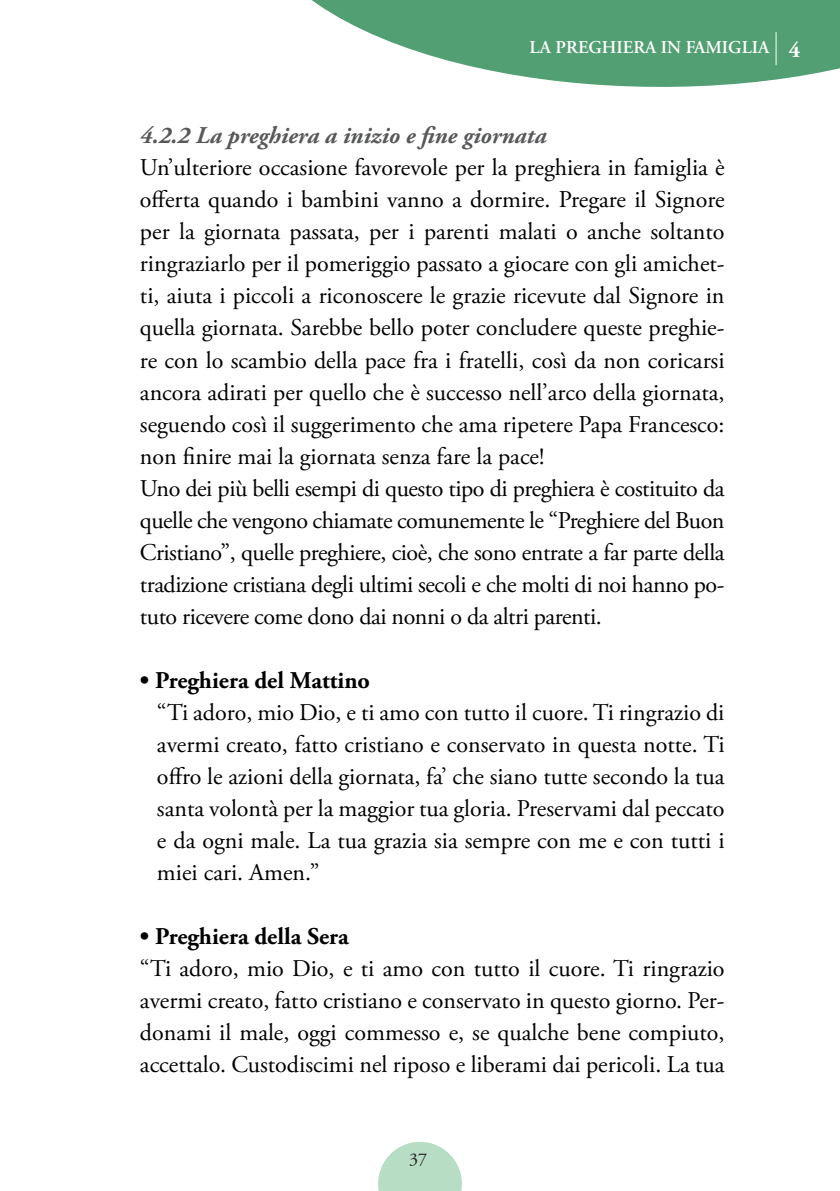
<style>
.page{position:relative;width:840px;height:1191px;background:#fff}
.page>*{position:absolute;margin:0;border:0;box-sizing:border-box;transform-origin:0 0}
.t1{font:24px/32px "Adobe Garamond Pro";color:#000;text-align:justify}
.t2{font:700 24px "Adobe Garamond Pro";color:#000}
.t3{font:italic 700 24px "Adobe Garamond Pro";color:#57585a}
.t4{font:700 22px "Adobe Garamond Pro";color:#fff}
.t5{font:600 18px "Adobe Garamond Pro";color:#fff}
.t6{font:18px "Adobe Garamond Pro";color:#231f20}
</style>
<div class="page">
<svg style="left:378px;top:1141px;width:83px;height:50px"></svg>
<svg style="left:311px;top:0;width:528px;height:87px;fill:#519f72"></svg>
<hr style="left:775px;top:32px;width:1px;height:33px;background:#fff">
<p class="t5" style="left:529px;top:37px;width:241px">LA PREGHIERA IN FAMIGLIA</p>
<p class="t4" style="left:788px;top:37px;width:13px">4</p>
<p class="t3" style="left:140px;top:122px;width:408px">4.2.2 La preghiera a inizio e fine giornata</p>
<p class="t1" style="left:140px;top:153px;width:586px">Un’ulteriore occasione favorevole per la preghiera in famiglia è offerta quando i bambini vanno a dormire. Pregare il Signore per la giornata passata, per i parenti malati o anche soltanto ringraziarlo per il pomeriggio passato a giocare con gli amichet&shy;ti, aiuta i piccoli a riconoscere le grazie ricevute dal Signore in quella giornata. Sarebbe bello poter concludere queste preghie&shy;re con lo scambio della pace fra i fratelli, così da non coricarsi ancora adirati per quello che è successo nell’arco della giornata, seguendo così il suggerimento che ama ripetere Papa Francesco: non finire mai la giornata senza fare la pace!</p>
<p class="t1" style="left:140px;top:473px;width:586px">Uno dei più belli esempi di questo tipo di preghiera è costituito da quelle che vengono chiamate comunemente le “Preghiere del Buon Cristiano”, quelle preghiere, cioè, che sono entrate a far parte della tradizione cristiana degli ultimi secoli e che molti di noi hanno po&shy;tuto ricevere come dono dai nonni o da altri parenti.</p>
<p class="t2" style="left:140px;top:666px;width:231px">• Preghiera del Mattino</p>
<p class="t1" style="left:157px;top:697px;width:569px">“Ti adoro, mio Dio, e ti amo con tutto il cuore. Ti ringrazio di avermi creato, fatto cristiano e conservato in questa notte. Ti offro le azioni della giornata, fa’ che siano tutte secondo la tua santa volontà per la maggior tua gloria. Preservami dal peccato e da ogni male. La tua grazia sia sempre con me e con tutti i miei cari. Amen.”</p>
<p class="t2" style="left:140px;top:922px;width:210px">• Preghiera della Sera</p>
<p class="t1" style="left:140px;top:953px;width:586px">“Ti adoro, mio Dio, e ti amo con tutto il cuore. Ti ringrazio avermi creato, fatto cristiano e conservato in questo giorno. Per&shy;donami il male, oggi commesso e, se qualche bene compiuto, accettalo. Custodiscimi nel riposo e liberami dai pericoli. La tua</p>
<p class="t6" style="left:409px;top:1148px;width:19px">37</p>
</div>
